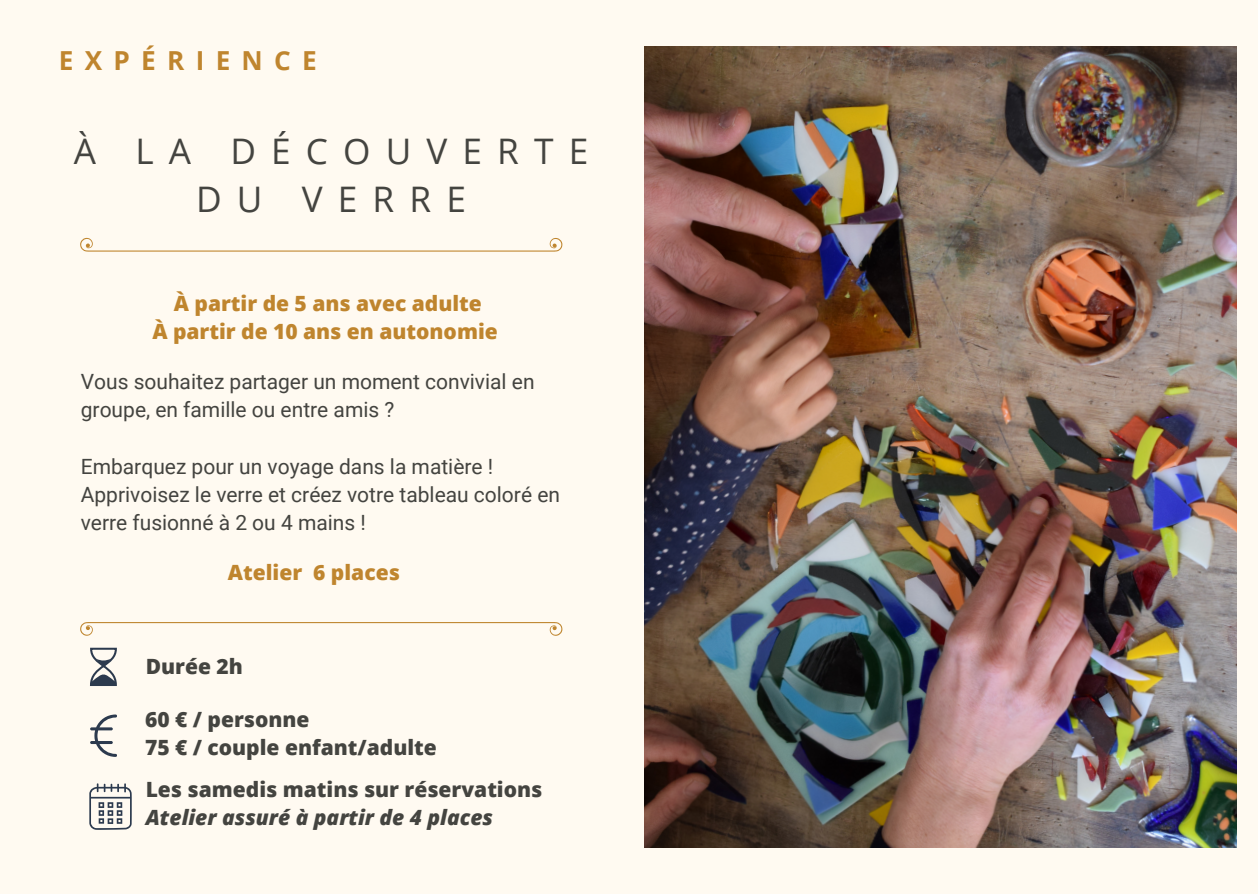
<style>
.page{position:relative;width:1258px;height:894px;background:#fff}
.page>*{position:absolute;margin:0;border:0;box-sizing:border-box;transform-origin:0 0}
.t1{font:35.1px/48px "Open Sans";letter-spacing:.43em;color:#444440;text-align:center}
.t2{font:700 26.1px "Open Sans";letter-spacing:.43em;color:#bf852e}
.t3{font:21px/27.9px "Roboto";color:#444440}
.t4{font:800 21px "Open Sans";color:#444440}
.t5{font:800 21px "Open Sans";color:#bf852e}
.t6{font:italic 800 21px "Open Sans";color:#444440}
</style>
<div class="page">
<div style="left:0;top:0;width:1258px;height:893px;background:#fffaf1"></div>
<img style="left:644px;top:46px;width:592px;height:801px">
<svg style="left:80px;top:238px;width:482px;height:13px"></svg>
<svg style="left:80px;top:622px;width:482px;height:13px"></svg>
<svg style="left:90px;top:647px;width:27px;height:38px"></svg>
<svg style="left:90px;top:714px;width:27px;height:42px"></svg>
<svg style="left:89px;top:783px;width:43px;height:46px"></svg>
<p class="t2" style="left:59px;top:42px;width:259px">EXPÉRIENCE</p>
<p class="t1" style="left:74px;top:126px;width:516px">À LA DÉCOUVERTE<br>DU VERRE</p>
<p class="t5" style="left:174px;top:288px;width:309px">À partir de 5 ans avec adulte</p>
<p class="t5" style="left:152px;top:316px;width:347px">À partir de 10 ans en autonomie</p>
<p class="t3" style="left:81px;top:368px;width:455px">Vous souhaitez partager un moment convivial en groupe, en famille ou entre amis ?</p>
<p class="t3" style="left:81px;top:452px;width:481px">Embarquez pour un voyage dans la matière !<br>Apprivoisez le verre et créez votre tableau coloré en verre fusionné à 2 ou 4 mains !</p>
<p class="t5" style="left:228px;top:557px;width:173px">Atelier 6 places</p>
<p class="t4" style="left:146px;top:651px;width:99px">Durée 2h</p>
<p class="t4" style="left:145px;top:704px;width:166px">60 € / personne</p>
<p class="t4" style="left:145px;top:732px;width:293px">75 € / couple enfant/adulte</p>
<p class="t4" style="left:146px;top:774px;width:398px">Les samedis matins sur réservations</p>
<p class="t6" style="left:146px;top:802px;width:349px">Atelier assuré à partir de 4 places</p>
</div>
